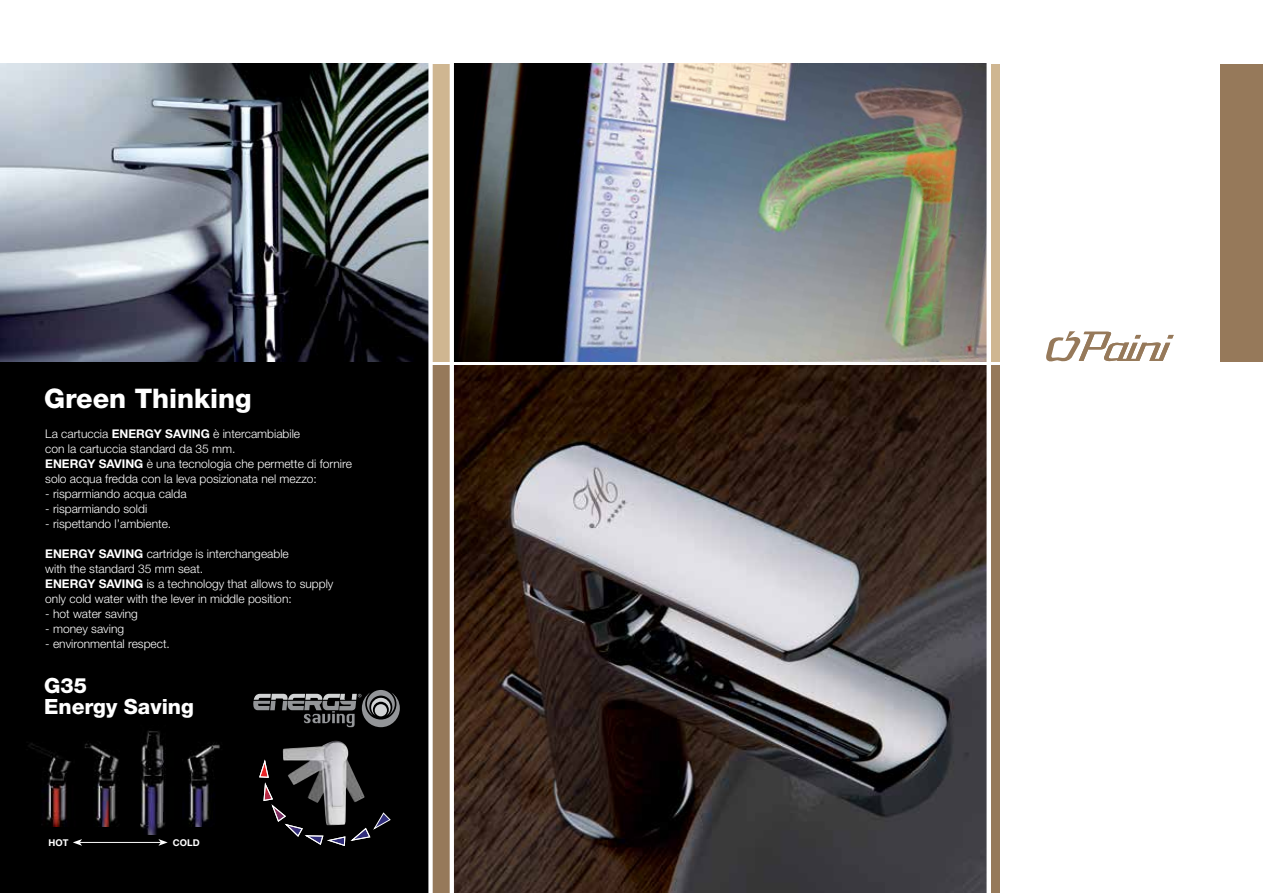
<style>
.page{position:relative;width:1263px;height:893px;background:#fff}
.page>*{position:absolute;margin:0;border:0;box-sizing:border-box;transform-origin:0 0}
.t1{font:800 27px "Helvetica Neue LT";color:#fff}
.t2{font:800 21px/21px "Helvetica Neue LT";color:#fff}
.t3{font:300 12px/15px "Helvetica Neue LT";color:#fff}
.t4{font:700 9.3px "Helvetica Neue LT";color:#fff}
.s1{font-weight:700}
</style>
<div class="page">
<div style="left:0;top:64px;width:429px;height:829px;background:#000"></div>
<img style="left:0;top:64px;width:428px;height:297px">
<svg style="left:1046px;top:331px;width:128px;height:31px"></svg>
<img style="left:454px;top:64px;width:532px;height:297px">
<img style="left:454px;top:366px;width:532px;height:527px">
<div style="left:433px;top:64px;width:17px;height:297px;background:#cfb691"></div>
<div style="left:991px;top:64px;width:8px;height:297px;background:#cfb691"></div>
<div style="left:433px;top:366px;width:17px;height:527px;background:#96795a"></div>
<div style="left:991px;top:366px;width:8px;height:527px;background:#96795a"></div>
<div style="left:1220px;top:64px;width:43px;height:297px;background:#96795a"></div>
<img style="left:140px;top:730px;width:26px;height:105px">
<img style="left:28px;top:743px;width:91px;height:83px">
<img style="left:187px;top:743px;width:33px;height:83px">
<hr style="left:80px;top:842px;width:81px;height:1px;background:#fff">
<svg style="left:73px;top:839px;width:9px;height:7px"></svg>
<svg style="left:158px;top:839px;width:10px;height:7px"></svg>
<svg style="left:253px;top:690px;width:147px;height:37px"></svg>
<img style="left:283px;top:741px;width:66px;height:18px">
<svg style="left:259px;top:759px;width:132px;height:87px"></svg>
<div style="left:428px;top:53px;width:5px;height:840px;background:#fff"></div>
<h1 class="t1" style="left:44px;top:382px;width:209px">Green Thinking</h1>
<p class="t3" style="left:45px;top:426px;width:308px">La cartuccia <span class="s1">ENERGY SAVING</span> è intercambiabile<br>con la cartuccia standard da 35 mm.<br><span class="s1">ENERGY SAVING</span> è una tecnologia che permette di fornire solo acqua fredda con la leva posizionata nel mezzo:</p>
<p class="t3" style="left:45px;top:486px;width:143px">- risparmiando acqua calda</p>
<p class="t3" style="left:45px;top:501px;width:103px">- risparmiando soldi</p>
<p class="t3" style="left:45px;top:516px;width:128px">- rispettando l’ambiente.</p>
<p class="t3" style="left:45px;top:546px;width:290px"><span class="s1">ENERGY SAVING</span> cartridge is interchangeable<br>with the standard 35 mm seat.<br><span class="s1">ENERGY SAVING</span> is a technology that allows to supply only cold water with the lever in middle position:</p>
<p class="t3" style="left:45px;top:606px;width:94px">- hot water saving</p>
<p class="t3" style="left:45px;top:621px;width:80px">- money saving</p>
<p class="t3" style="left:45px;top:636px;width:126px">- environmental respect.</p>
<h2 class="t2" style="left:44px;top:675px;width:151px">G35<br>Energy Saving</h2>
<p class="t4" style="left:48px;top:837px;width:8px">HOT</p>
<p class="t4" style="left:173px;top:837px;width:28px">COLD</p>
</div>
